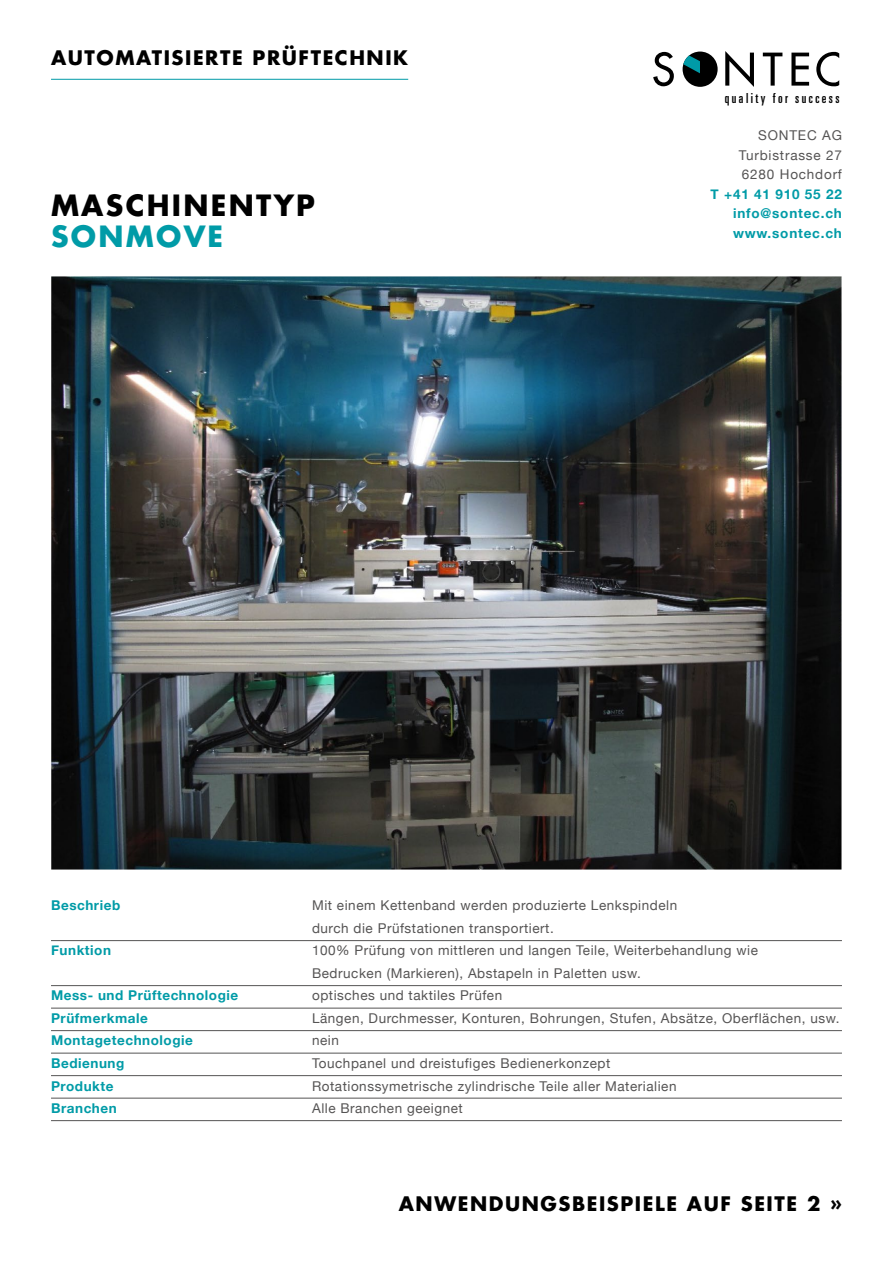
<style>
.page{position:relative;width:893px;height:1263px;background:#fff}
.page>*{position:absolute;margin:0;border:0;box-sizing:border-box;transform-origin:0 0}
.t1{font:700 28.5px "Futura Std";letter-spacing:.08em;color:#000}
.t2{font:700 28.5px "Futura Std";letter-spacing:.08em;color:#009ba7}
.t3{font:700 19.5px "Futura Std";letter-spacing:.08em;color:#000}
.t4{font:ultra-condensed 13.8px "Univers LT Std";letter-spacing:.175em;color:#000}
.t5{font:13.5px/22.5px "Helvetica Neue";letter-spacing:.04em;color:#555454}
.t6{font:700 13.5px/19.5px "Helvetica Neue";letter-spacing:.04em;color:#009ba7;text-align:justify}
</style>
<div class="page">
<hr style="left:51px;top:79px;width:357px;height:1px;background:#009ba7">
<hr style="left:51px;top:940px;width:791px;height:1px;background:#555454">
<hr style="left:51px;top:985px;width:791px;height:1px;background:#555454">
<hr style="left:51px;top:1008px;width:791px;height:1px;background:#555454">
<hr style="left:51px;top:1030px;width:791px;height:1px;background:#555454">
<hr style="left:51px;top:1053px;width:791px;height:1px;background:#555454">
<hr style="left:51px;top:1075px;width:791px;height:1px;background:#555454">
<hr style="left:51px;top:1098px;width:791px;height:1px;background:#555454">
<hr style="left:51px;top:1120px;width:791px;height:1px;background:#555454">
<svg style="left:653px;top:52px;width:21px;height:34px"></svg>
<svg style="left:725px;top:51px;width:29px;height:36px"></svg>
<svg style="left:763px;top:53px;width:19px;height:33px"></svg>
<svg style="left:791px;top:53px;width:18px;height:33px"></svg>
<svg style="left:816px;top:52px;width:23px;height:35px"></svg>
<div style="left:683px;top:52px;width:35px;height:35px;background:#000;border-radius:50%"></div>
<svg style="left:683px;top:56px;width:17px;height:17px"></svg>
<img style="left:51px;top:276px;width:791px;height:594px">
<h2 class="t3" style="left:51px;top:45px;width:358px">AUTOMATISIERTE PRÜFTECHNIK</h2>
<h1 class="t1" style="left:51px;top:186px;width:266px">MASCHINENTYP</h1>
<h1 class="t2" style="left:51px;top:218px;width:174px">SONMOVE</h1>
<p class="t4" style="left:725px;top:90px;width:116px">quality for success</p>
<p class="t5" style="left:739px;top:125px;width:105px;line-height:19.5px;text-align:justify;text-indent:19px">SONTEC AG Turbistrasse 27<br>6280 Hochdorf</p>
<p class="t6" style="left:733px;top:184px;width:110px;text-indent:-22px">T +41 41 910 55 22 info@sontec.ch www.sontec.ch</p>
<p class="t6" style="left:51px;top:895px;width:71px">Beschrieb</p>
<p class="t5" style="left:312px;top:894px;width:367px">Mit einem Kettenband werden produzierte Lenkspindeln durch die Prüfstationen transportiert.</p>
<p class="t6" style="left:51px;top:940px;width:62px">Funktion</p>
<p class="t5" style="left:312px;top:939px;width:447px">100% Prüfung von mittleren und langen Teile, Weiterbehandlung wie<br>Bedrucken (Markieren), Abstapeln in Paletten usw.</p>
<p class="t6" style="left:51px;top:985px;width:189px">Mess- und Prüftechnologie</p>
<p class="t5" style="left:312px;top:984px;width:192px">optisches und taktiles Prüfen</p>
<p class="t6" style="left:51px;top:1008px;width:98px">Prüfmerkmale</p>
<p class="t5" style="left:312px;top:1007px;width:529px">Längen, Durchmesser, Konturen, Bohrungen, Stufen, Absätze, Oberflächen, usw.</p>
<p class="t6" style="left:51px;top:1030px;width:143px">Montagetechnologie</p>
<p class="t5" style="left:312px;top:1029px;width:28px">nein</p>
<p class="t6" style="left:51px;top:1053px;width:75px">Bedienung</p>
<p class="t5" style="left:312px;top:1052px;width:300px">Touchpanel und dreistufiges Bedienerkonzept</p>
<p class="t6" style="left:51px;top:1075px;width:64px">Produkte</p>
<p class="t5" style="left:312px;top:1074px;width:366px">Rotationssymetrische zylindrische Teile aller Materialien</p>
<p class="t6" style="left:51px;top:1098px;width:67px">Branchen</p>
<p class="t5" style="left:312px;top:1097px;width:152px">Alle Branchen geeignet</p>
<h2 class="t3" style="left:399px;top:1190px;width:445px">ANWENDUNGSBEISPIELE AUF SEITE 2 »</h2>
</div>
